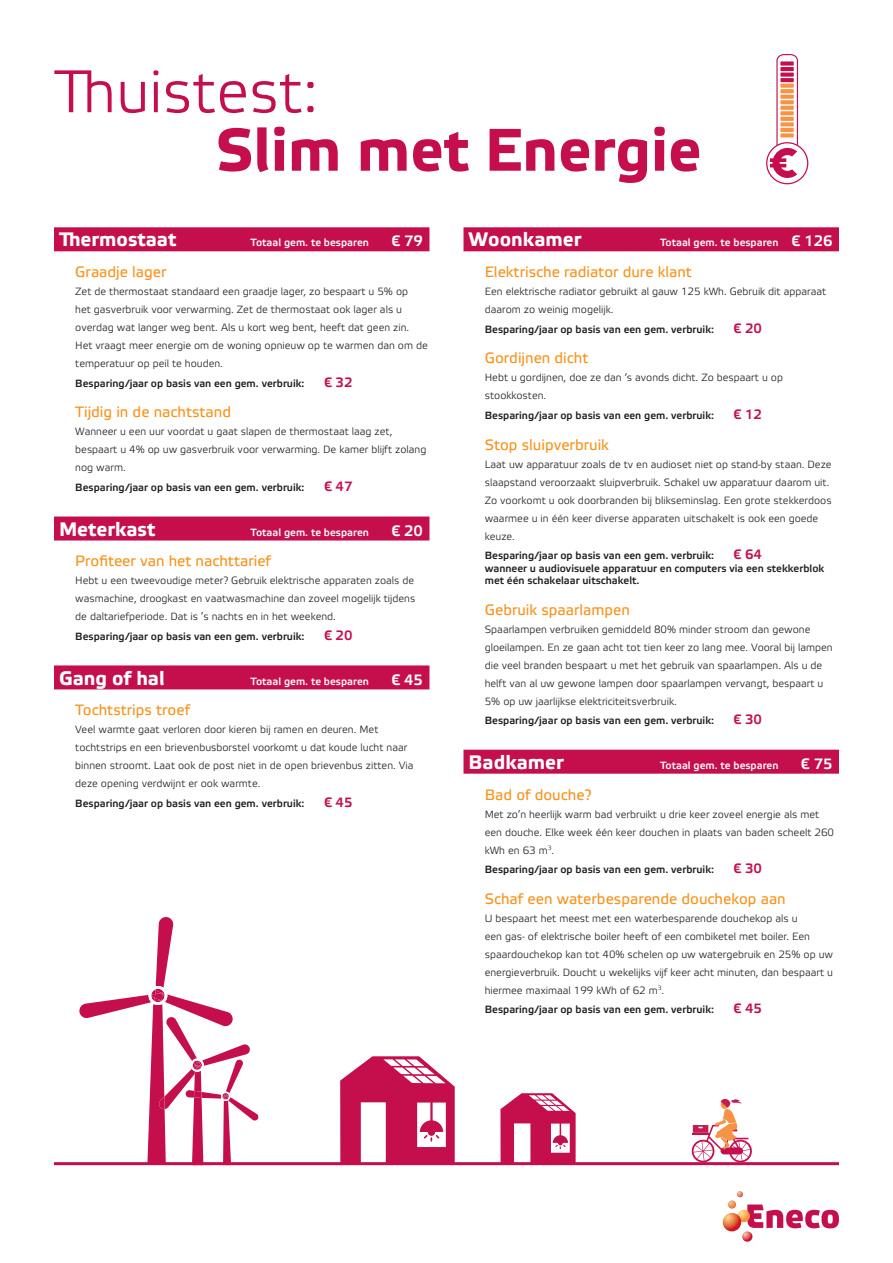
<style>
.page{position:relative;width:893px;height:1263px;background:#fff}
.page>*{position:absolute;margin:0;border:0;box-sizing:border-box;transform-origin:0 0}
.t1{font:700 60px "Etelka Text Pro";color:#c40f4c}
.t2{font:60px "Etelka Light Pro";color:#c40f4c}
.H1_Red{font:700 19.5px "Etelka Text Pro";color:#fff}
.t3{font:15px "Etelka Text Pro";color:#f7931d}
.H1_Red-2{font:15px "Etelka Medium Pro";color:#fff}
.Besparing{font:13.5px "Etelka Medium Pro";color:#c40f4c}
.paragraaf{font:10.5px/18px "Etelka Light Pro";color:#231f20}
.Besparing-2{font:10.5px/12px "Etelka Medium Pro";color:#231f20}
.H1_Red-3{font:10.5px "Etelka Medium Pro";color:#fff}
.s1{font-size:15px}
</style>
<div class="page">
<div style="left:54px;top:227px;width:375px;height:24px;background:#c40f4c"></div>
<div style="left:54px;top:516px;width:375px;height:24px;background:#c40f4c"></div>
<div style="left:54px;top:665px;width:375px;height:24px;background:#c40f4c"></div>
<div style="left:463px;top:227px;width:376px;height:24px;background:#c40f4c"></div>
<div style="left:463px;top:750px;width:376px;height:24px;background:#c40f4c"></div>
<svg style="left:766px;top:54px;width:42px;height:130px"></svg>
<svg style="left:780px;top:84px;width:14px;height:4px"></svg>
<svg style="left:780px;top:89px;width:14px;height:4px"></svg>
<svg style="left:780px;top:95px;width:14px;height:4px"></svg>
<svg style="left:780px;top:100px;width:14px;height:4px"></svg>
<div style="left:780px;top:61px;width:14px;height:5px;background:#c40f4c"></div>
<hr style="left:780px;top:67px;width:14px;height:4px;background:#c40f4c">
<svg style="left:780px;top:73px;width:14px;height:4px"></svg>
<svg style="left:780px;top:78px;width:14px;height:4px"></svg>
<svg style="left:780px;top:111px;width:14px;height:4px"></svg>
<svg style="left:780px;top:117px;width:14px;height:4px"></svg>
<svg style="left:780px;top:122px;width:14px;height:4px"></svg>
<hr style="left:780px;top:128px;width:14px;height:4px;background:#f69344">
<svg style="left:780px;top:133px;width:14px;height:4px"></svg>
<svg style="left:780px;top:106px;width:14px;height:4px"></svg>
<hr style="left:54px;top:1162px;width:785px;height:3px;background:#c40f4c">
<svg style="left:79px;top:917px;width:179px;height:246px"></svg>
<svg style="left:340px;top:1056px;width:115px;height:107px"></svg>
<svg style="left:500px;top:1093px;width:76px;height:70px"></svg>
<svg style="left:692px;top:1099px;width:60px;height:63px"></svg>
<svg style="left:723px;top:1213px;width:18px;height:18px"></svg>
<svg style="left:728px;top:1191px;width:111px;height:51px"></svg>
<p class="t2" style="left:54px;top:60px;width:266px">Thuistest:</p>
<p class="t1" style="left:216px;top:117px;width:487px">Slim met Energie</p>
<p class="H1_Red" style="left:59px;top:229px;width:119px">Thermostaat</p>
<p class="H1_Red-3" style="left:250px;top:237px;width:120px">Totaal gem. te besparen</p>
<p class="H1_Red-2" style="left:391px;top:233px;width:33px">€ 79</p>
<h2 class="t3" style="left:75px;top:264px;width:93px">Graadje lager</h2>
<p class="paragraaf" style="left:75px;top:283px;width:354px">Zet de thermostaat standaard een graadje lager, zo bespaart u 5% op<br>het gasverbruik voor verwarming. Zet de thermostaat ook lager als u overdag wat langer weg bent. Als u kort weg bent, heeft dat geen zin.<br>Het vraagt meer energie om de woning opnieuw op te warmen dan om de temperatuur op peil te houden.</p>
<p class="Besparing-2" style="left:75px;top:378px;width:231px">Besparing/jaar op basis van een gem. verbruik:</p>
<p class="Besparing" style="left:324px;top:375px;width:30px">€ 32</p>
<h2 class="t3" style="left:75px;top:404px;width:157px">Tijdig in de nachtstand</h2>
<p class="paragraaf" style="left:75px;top:423px;width:353px">Wanneer u een uur voordat u gaat slapen de thermostaat laag zet, bespaart u 4% op uw gasverbruik voor verwarming. De kamer blijft zolang nog warm.</p>
<p class="Besparing-2" style="left:75px;top:482px;width:231px">Besparing/jaar op basis van een gem. verbruik:</p>
<p class="Besparing" style="left:324px;top:479px;width:30px">€ 47</p>
<p class="H1_Red" style="left:59px;top:518px;width:98px">Meterkast</p>
<p class="H1_Red-3" style="left:250px;top:526px;width:120px">Totaal gem. te besparen</p>
<p class="H1_Red-2" style="left:391px;top:522px;width:33px">€ 20</p>
<h2 class="t3" style="left:75px;top:553px;width:197px">Profiteer van het nachttarief</h2>
<p class="paragraaf" style="left:75px;top:572px;width:342px;text-align:justify">Hebt u een tweevoudige meter? Gebruik elektrische apparaten zoals de wasmachine, droogkast en vaatwasmachine dan zoveel mogelijk tijdens de daltariefperiode. Dat is ’s nachts en in het weekend.</p>
<p class="Besparing-2" style="left:75px;top:631px;width:231px">Besparing/jaar op basis van een gem. verbruik:</p>
<p class="Besparing" style="left:324px;top:628px;width:30px">€ 20</p>
<p class="H1_Red" style="left:59px;top:667px;width:107px">Gang of hal</p>
<p class="H1_Red-3" style="left:250px;top:675px;width:120px">Totaal gem. te besparen</p>
<p class="H1_Red-2" style="left:391px;top:671px;width:33px">€ 45</p>
<h2 class="t3" style="left:75px;top:702px;width:116px">Tochtstrips troef</h2>
<p class="paragraaf" style="left:75px;top:721px;width:340px">Veel warmte gaat verloren door kieren bij ramen en deuren. Met tochtstrips en een brievenbusborstel voorkomt u dat koude lucht naar binnen stroomt. Laat ook de post niet in de open brievenbus zitten. Via deze opening verdwijnt er ook warmte.</p>
<p class="Besparing-2" style="left:75px;top:798px;width:231px">Besparing/jaar op basis van een gem. verbruik:</p>
<p class="Besparing" style="left:324px;top:795px;width:30px">€ 45</p>
<p class="H1_Red" style="left:468px;top:229px;width:114px">Woonkamer</p>
<p class="H1_Red-3" style="left:660px;top:237px;width:174px">Totaal gem. te besparen <span class="s1">€ 126</span></p>
<h2 class="t3" style="left:485px;top:264px;width:209px">Elektrische radiator dure klant</h2>
<p class="paragraaf" style="left:485px;top:283px;width:343px">Een elektrische radiator gebruikt al gauw 125 kWh. Gebruik dit apparaat daarom zo weinig mogelijk.</p>
<p class="Besparing-2" style="left:485px;top:324px;width:231px">Besparing/jaar op basis van een gem. verbruik:</p>
<p class="Besparing" style="left:733px;top:321px;width:30px">€ 20</p>
<h2 class="t3" style="left:485px;top:350px;width:105px">Gordijnen dicht</h2>
<p class="paragraaf" style="left:485px;top:369px;width:300px">Hebt u gordijnen, doe ze dan ‘s avonds dicht. Zo bespaart u op stookkosten.</p>
<p class="Besparing-2" style="left:485px;top:410px;width:231px">Besparing/jaar op basis van een gem. verbruik:</p>
<p class="Besparing" style="left:733px;top:407px;width:30px">€ 12</p>
<h2 class="t3" style="left:485px;top:436px;width:126px">Stop sluipverbruik</h2>
<p class="paragraaf" style="left:485px;top:456px;width:348px">Laat uw apparatuur zoals de tv en audioset niet op stand-by staan. Deze slaapstand veroorzaakt sluipverbruik. Schakel uw apparatuur daarom uit.<br>Zo voorkomt u ook doorbranden bij blikseminslag. Een grote stekkerdoos waarmee u in één keer diverse apparaten uitschakelt is ook een goede keuze.</p>
<p class="Besparing-2" style="left:485px;top:550px;width:231px">Besparing/jaar op basis van een gem. verbruik:</p>
<p class="Besparing" style="left:733px;top:547px;width:30px">€ 64</p>
<p class="Besparing-2" style="left:485px;top:563px;width:341px">wanneer u audiovisuele apparatuur en computers via een stekkerblok met één schakelaar uitschakelt.</p>
<h2 class="t3" style="left:485px;top:601px;width:147px">Gebruik spaarlampen</h2>
<p class="paragraaf" style="left:485px;top:621px;width:349px">Spaarlampen verbruiken gemiddeld 80% minder stroom dan gewone gloeilampen. En ze gaan acht tot tien keer zo lang mee. Vooral bij lampen die veel branden bespaart u met het gebruik van spaarlampen. Als u de helft van al uw gewone lampen door spaarlampen vervangt, bespaart u 5% op uw jaarlijkse elektriciteitsverbruik.</p>
<p class="Besparing-2" style="left:485px;top:715px;width:231px">Besparing/jaar op basis van een gem. verbruik:</p>
<p class="Besparing" style="left:733px;top:712px;width:30px">€ 30</p>
<p class="H1_Red" style="left:468px;top:751px;width:97px">Badkamer</p>
<p class="H1_Red-3" style="left:660px;top:759px;width:120px">Totaal gem. te besparen</p>
<p class="H1_Red-2" style="left:801px;top:755px;width:33px">€ 75</p>
<h2 class="t3" style="left:485px;top:786px;width:109px">Bad of douche?</h2>
<p class="paragraaf" style="left:485px;top:806px;width:351px">Met zo’n heerlijk warm bad verbruikt u drie keer zoveel energie als met een douche. Elke week één keer douchen in plaats van baden scheelt 260 kWh en 63 m<sup>3</sup>.</p>
<p class="Besparing-2" style="left:485px;top:864px;width:231px">Besparing/jaar op basis van een gem. verbruik:</p>
<p class="Besparing" style="left:733px;top:861px;width:30px">€ 30</p>
<h2 class="t3" style="left:485px;top:890px;width:303px">Schaf een waterbesparende douchekop aan</h2>
<p class="paragraaf" style="left:485px;top:910px;width:350px">U bespaart het meest met een waterbesparende douchekop als u<br>een gas- of elektrische boiler heeft of een combiketel met boiler. Een spaardouchekop kan tot 40% schelen op uw watergebruik en 25% op uw energieverbruik. Doucht u wekelijks vijf keer acht minuten, dan bespaart u hiermee maximaal 199 kWh of 62 m<sup>3</sup>.</p>
<p class="Besparing-2" style="left:485px;top:1004px;width:231px">Besparing/jaar op basis van een gem. verbruik:</p>
<p class="Besparing" style="left:733px;top:1001px;width:30px">€ 45</p>
</div>
